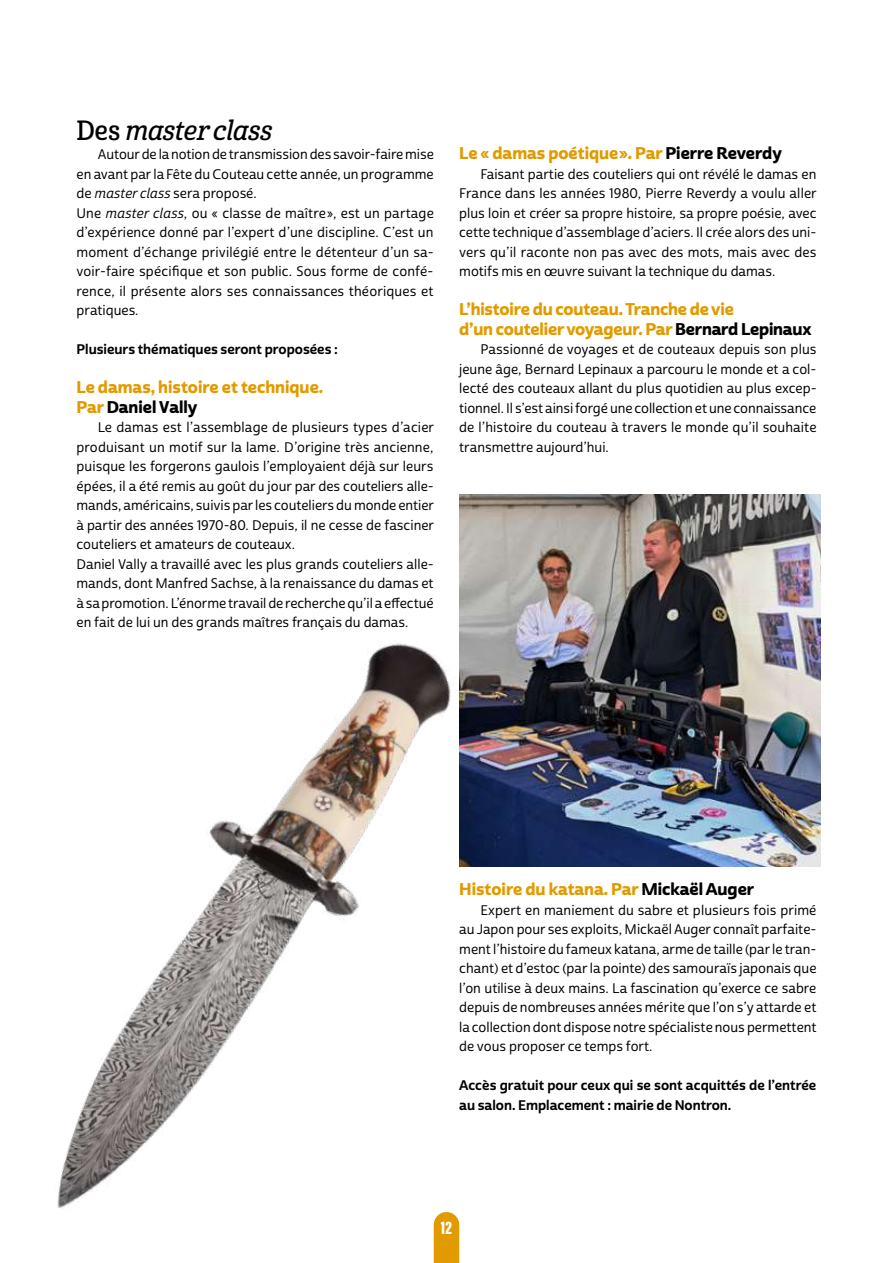
<style>
.page{position:relative;width:893px;height:1263px;background:#fff}
.page>*{position:absolute;margin:0;border:0;box-sizing:border-box;transform-origin:0 0}
.t1{font:27px "Cabrito Con Dem It";color:#000}
.t2{font:900 18.9px "Acumin Pro Extra Cond";color:#fff}
.t3{font:16.5px/19.5px "Cabrito Sans Nor Ex B";letter-spacing:-.01em;color:#e19b00}
.t4{font:13.5px/19.5px "Cabrito Sans Nor Med";color:#000;text-align:justify}
.t5{font:13.5px/19.5px "Cabrito Sans Nor Bol";color:#000}
.s1{font-family:"Cabrito Con Dem"}
.s2{font-family:"Cabrito Sans Nor Med It"}
.s3{color:#000}
</style>
<div class="page">
<img style="left:57px;top:643px;width:464px;height:620px">
<img style="left:459px;top:494px;width:362px;height:372px">
<div style="left:434px;top:1225px;width:25px;height:38px;background:#e19b00"></div>
<h1 class="t1" style="left:77px;top:114px;width:197px"><span class="s1">Des</span> master class</h1>
<p class="t4" style="left:77px;top:145px;width:359px;text-align:left;text-indent:21px">Autour de la notion de transmission des savoir-faire mise en avant par la Fête du Couteau cette année, un programme de <span class="s2">master class</span> sera proposé.<br>Une <span class="s2">master class</span>, ou « classe de maître », est un partage d’expérience donné par l’expert d’une discipline. C’est un moment d’échange privilégié entre le détenteur d’un sa&shy;voir-faire spécifique et son public. Sous forme de confé&shy;rence, il présente alors ses connaissances théoriques et pratiques.</p>
<p class="t5" style="left:77px;top:340px;width:263px">Plusieurs thématiques seront proposées :</p>
<p class="t3" style="left:77px;top:378px;width:248px">Le damas, histoire et technique.<br>Par <span class="s3">Daniel Vally</span></p>
<p class="t4" style="left:77px;top:418px;width:359px;text-align:left;text-indent:21px">Le damas est l’assemblage de plusieurs types d’acier produisant un motif sur la lame. D’origine très ancienne, puisque les forgerons gaulois l’employaient déjà sur leurs épées, il a été remis au goût du jour par des couteliers alle&shy;mands, américains, suivis par les couteliers du monde entier à partir des années 1970-80. Depuis, il ne cesse de fasciner couteliers et amateurs de couteaux.<br>Daniel Vally a travaillé avec les plus grands couteliers alle&shy;mands, dont Manfred Sachse, à la renaissance du damas et à sa promotion. L’énorme travail de recherche qu’il a effectué en fait de lui un des grands maîtres français du damas.</p>
<p class="t3" style="left:459px;top:144px;width:324px">Le « damas poétique ». Par <span class="s3">Pierre Reverdy</span></p>
<p class="t4" style="left:459px;top:165px;width:359px;text-indent:21px">Faisant partie des couteliers qui ont révélé le damas en France dans les années 1980, Pierre Reverdy a voulu aller plus loin et créer sa propre histoire, sa propre poésie, avec cette technique d’assemblage d’aciers. Il crée alors des uni&shy;vers qu’il raconte non pas avec des mots, mais avec des motifs mis en œuvre suivant la technique du damas.</p>
<p class="t3" style="left:459px;top:300px;width:354px">L’histoire du couteau. Tranche de vie<br>d’un coutelier voyageur. Par <span class="s3">Bernard Lepinaux</span></p>
<p class="t4" style="left:459px;top:340px;width:359px;text-indent:21px">Passionné de voyages et de couteaux depuis son plus jeune âge, Bernard Lepinaux a parcouru le monde et a col&shy;lecté des couteaux allant du plus quotidien au plus excep&shy;tionnel. Il s’est ainsi forgé une collection et une connaissance de l’histoire du couteau à travers le monde qu’il souhaite transmettre aujourd’hui.</p>
<p class="t3" style="left:459px;top:880px;width:296px">Histoire du katana. Par <span class="s3">Mickaël Auger</span></p>
<p class="t4" style="left:459px;top:900px;width:359px;text-indent:21px">Expert en maniement du sabre et plusieurs fois primé au Japon pour ses exploits, Mickaël Auger connaît parfaite&shy;ment l’histoire du fameux katana, arme de taille (par le tran&shy;chant) et d’estoc (par la pointe) des samouraïs japonais que l’on utilise à deux mains. La fascination qu’exerce ce sabre depuis de nombreuses années mérite que l’on s’y attarde et la collection dont dispose notre spécialiste nous permettent de vous proposer ce temps fort.</p>
<p class="t5" style="left:459px;top:1076px;width:359px">Accès gratuit pour ceux qui se sont acquittés de l’entrée au salon. Emplacement : mairie de Nontron.</p>
<h2 class="t2" style="left:441px;top:1216px;width:13px">12</h2>
</div>
